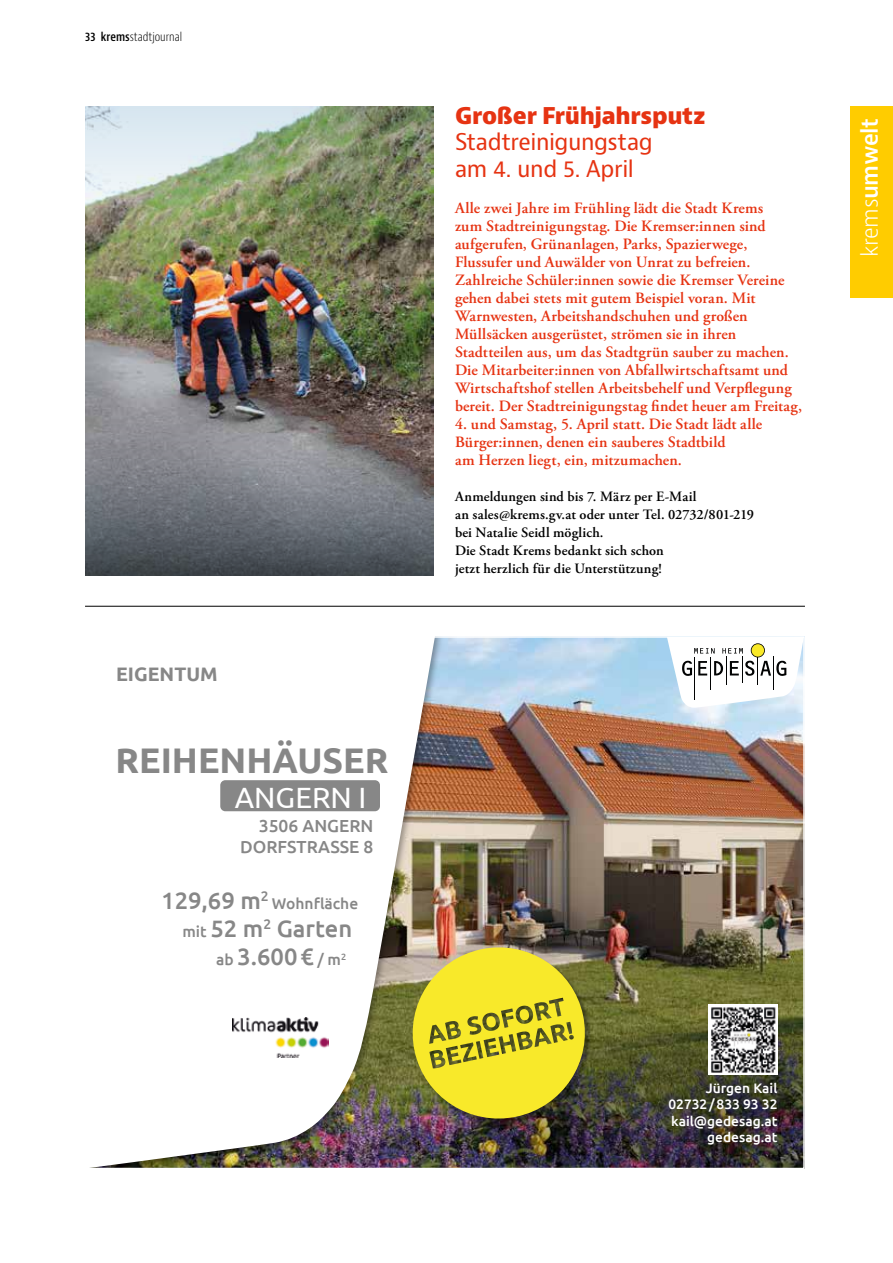
<style>
.page{position:relative;width:893px;height:1263px;background:#fff}
.page>*{position:absolute;margin:0;border:0;box-sizing:border-box;transform-origin:0 0}
.t1{font:700 35.55px "Ubuntu";color:#878787}
.t2{font:29.25px "Ubuntu";color:#fff}
.t3{font:500 23.7px/27.8px "Ubuntu";color:#878787;text-align:right}
.t4{font:22.5px/27px "Bernino Sans";letter-spacing:-.02em;color:#e63312}
.t5{font:800 22.5px "Bernino Sans";letter-spacing:-.015em;color:#e63312}
.t6{font:600 22.5px "Bernino Sans";letter-spacing:-.02em;color:#fff}
.t7{font:700 19.5px "Ubuntu";color:#878787}
.t8{font:500 17.4px/20.9px "Ubuntu";color:#878787;text-align:right}
.t9{font:600 15.75px/18px "Adobe Garamond Pro";letter-spacing:.005em;color:#e63312}
.t10{font:500 15.6px "Ubuntu";color:#878787}
.t11{font:600 14.25px/18px "Adobe Garamond Pro";letter-spacing:.01em;color:#000}
.t12{font:500 13.65px/16.5px "Ubuntu";color:#fff;text-align:right}
.t13{font:300 condensed 12px "Bernino Sans";color:#000}
.s1{font-weight:600}
.s2{font-size:15.6px}
.s3{font-weight:300}
</style>
<div class="page">
<img style="left:444px;top:639px;width:358px;height:527px">
<svg style="left:104px;top:639px;width:332px;height:527px"></svg>
<img style="left:232px;top:1017px;width:96px;height:40px">
<div style="left:220px;top:780px;width:160px;height:31px;background:#878787;border-radius:5px"></div>
<img style="left:476px;top:1013px;width:326px;height:153px">
<img style="left:405px;top:939px;width:188px;height:187px">
<div style="left:647px;top:1061px;width:153px;height:106px;background:#000;opacity:.75"></div>
<img style="left:708px;top:1005px;width:69px;height:69px">
<svg style="left:667px;top:639px;width:135px;height:69px"></svg>
<div style="left:850px;top:106px;width:43px;height:192px;background:#fc0"></div>
<img style="left:85px;top:237px;width:349px;height:160px">
<img style="left:85px;top:106px;width:349px;height:131px">
<svg style="left:85px;top:397px;width:349px;height:178px;background:#707176"></svg>
<hr style="left:85px;top:606px;width:720px;height:1px;background:#000">
<p class="t13" style="left:85px;top:29px;width:99px"><span class="s1">33 krems</span>stadtjournal</p>
<p class="t7" style="left:116px;top:662px;width:103px">EIGENTUM</p>
<h1 class="t1" style="left:115px;top:738px;width:275px">REIHENHÄUSER</h1>
<h2 class="t2" style="left:235px;top:779px;width:133px">ANGERN I</h2>
<p class="t8" style="left:240px;top:815px;width:135px">3506 ANGERN<br>DORFSTRASSE 8</p>
<h3 class="t3" style="left:161px;top:886px;width:109px">129,69 m<sup>2</sup></h3>
<p class="t10" style="left:272px;top:894px;width:88px">Wohnfläche</p>
<h3 class="t3" style="left:182px;top:914px;width:171px"><span class="s2">mit</span> 52 m<sup>2</sup> Garten <span class="s2">ab</span> 3.600€ <span class="s2">/ m</span><sup>2</sup></h3>
<h3 class="t5" style="left:455px;top:101px;width:252px">Großer Frühjahrsputz</h3>
<h3 class="t4" style="left:455px;top:129px;width:199px">Stadtreinigungstag am 4. und 5. April</h3>
<p class="t9" style="left:455px;top:199px;width:349px">Alle zwei Jahre im Frühling lädt die Stadt Krems<br>zum Stadtreinigungstag. Die Kremser:innen sind aufgerufen, Grünanlagen, Parks, Spazierwege, Flussufer und Auwälder von Unrat zu befreien.<br>Zahlreiche Schüler:innen sowie die Kremser Vereine gehen dabei stets mit gutem Beispiel voran. Mit Warnwesten, Arbeitshandschuhen und großen Müllsäcken ausgerüstet, strömen sie in ihren Stadtteilen aus, um das Stadtgrün sauber zu machen.<br>Die Mitarbeiter:innen von Abfallwirtschaftsamt und Wirtschaftshof stellen Arbeitsbehelf und Verpflegung bereit. Der Stadtreinigungstag findet heuer am Freitag,</p>
<p class="t9" style="left:455px;top:416px;width:309px">4. und Samstag, 5. April statt. Die Stadt lädt alle<br>Bürger:innen, denen ein sauberes Stadtbild<br>am Herzen liegt, ein, mitzumachen.</p>
<p class="t11" style="left:455px;top:488px;width:300px">Anmeldungen sind bis 7. März per E-Mail<br>an sales@krems.gv.at oder unter Tel. 02732/801-219 bei Natalie Seidl möglich.<br>Die Stadt Krems bedankt sich schon<br>jetzt herzlich für die Unterstützung!</p>
<h3 class="t6" style="left:855px;top:257px;width:141px;rotate:-90deg"><span class="s3">krems</span>umwelt</h3>
<p class="t12" style="left:668px;top:1079px;width:111px">Jürgen Kail<br>02732/833 93 32 kail@gedesag.at gedesag.at</p>
</div>
